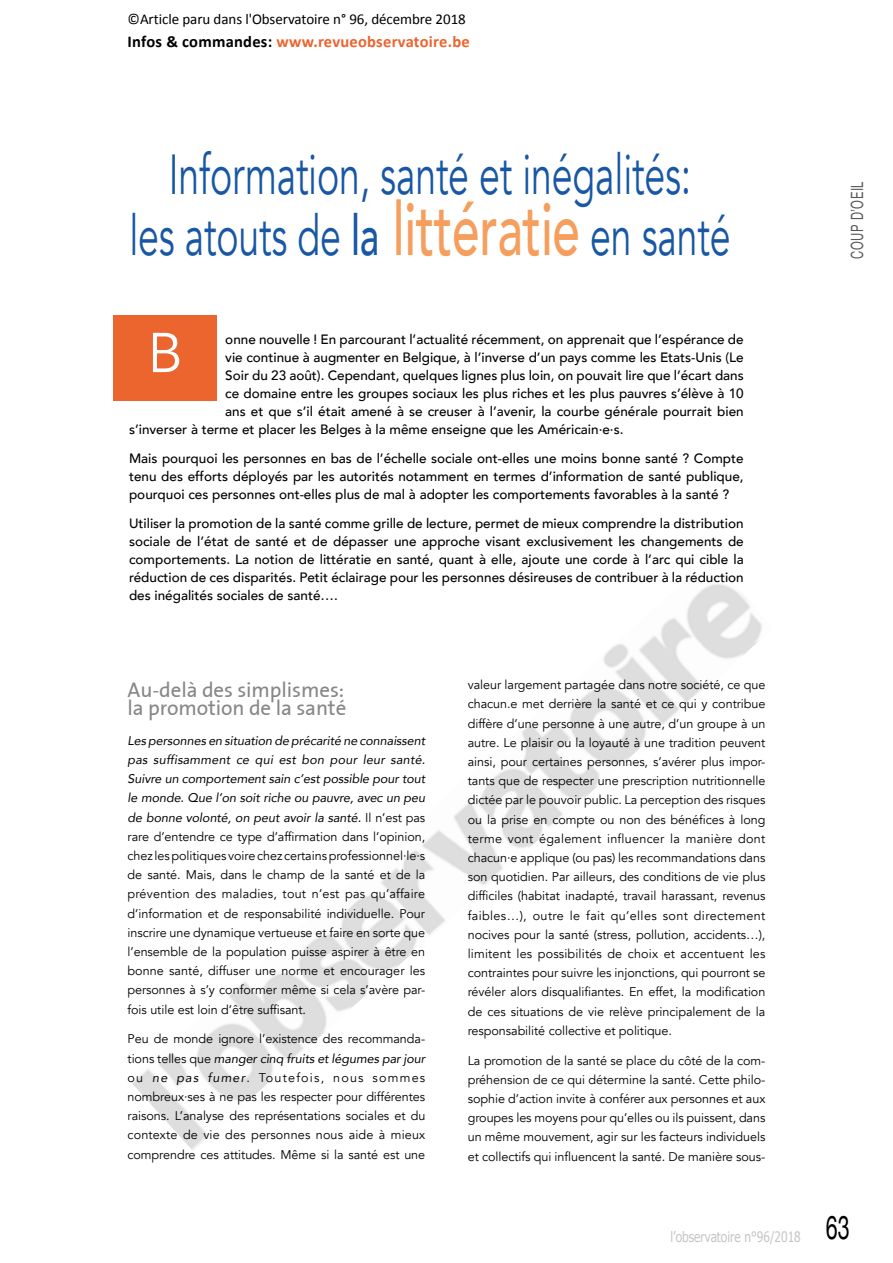
<style>
.page{position:relative;width:893px;height:1263px;background:#fff}
.page>*{position:absolute;margin:0;border:0;box-sizing:border-box;transform-origin:0 0}
.CDOTEXTE{font:56.25px "Avenir";letter-spacing:-.005em;color:#1857a4;scale:.67 1}
.CDOLETTRINE{font:55.5px "Avenir";color:#fff}
.t1{font:33px "Helvetica Neue";color:#000;scale:.65 1}
.CDOSOUSTITRE1{font:21px/18px "The Sans Plain";letter-spacing:-.005em;color:#878787}
.t2{font:16.8px "Helvetica";letter-spacing:.05em;color:#575756;scale:.67 1}
.CDOSOUSTITRE1-2{font:700 16.5px "Calibri";letter-spacing:.015em;color:#ec642e}
.CDOSOUSTITRE1-3{font:15px "Calibri";letter-spacing:-.005em;color:#000}
.t3{font:14.4px "Tahoma";color:#c6c6c6;scale:.83 1}
.CDOINTRO{font:500 13.5px/18px "Avenir";color:#000;text-align:justify}
.CDOTEXTE-2{font:12.6px/19.2px "Avenir";letter-spacing:-.005em;color:#000;text-align:justify}
.s1{color:#000}
.s2{font-weight:500}
.s3{font-weight:500;font-size:74.25px;color:#f59e5d}
.s4{font-style:italic}
</style>
<div class="page">
<img style="left:132px;top:584px;width:630px;height:566px">
<div style="left:113px;top:315px;width:104px;height:85px;background:#ec642e"></div>
<p class="CDOSOUSTITRE1-3" style="left:128px;top:10px;width:340px">©Article paru dans l'Observatoire n° 96, décembre 2018</p>
<p class="CDOSOUSTITRE1-2" style="left:128px;top:31px;width:344px"><span class="s1">Infos &amp; commandes:</span> www.revueobservatoire.be</p>
<p class="CDOTEXTE" style="left:169px;top:141px;width:781px">Information, santé et inégalités:</p>
<p class="CDOTEXTE" style="left:129px;top:202px;width:899px">les atouts de <span class="s2">la</span> <span class="s3">littératie</span> en santé</p>
<p class="CDOLETTRINE" style="left:148px;top:320px;width:36px">B</p>
<p class="CDOINTRO" style="left:225px;top:330px;width:520px">onne nouvelle ! En parcourant l’actualité récemment, on apprenait que l’espérance de</p>
<p class="CDOINTRO" style="left:225px;top:348px;width:520px">vie continue à augmenter en Belgique, à l’inverse d’un pays comme les Etats-Unis (Le</p>
<p class="CDOINTRO" style="left:225px;top:366px;width:520px">Soir du 23 août). Cependant, quelques lignes plus loin, on pouvait lire que l’écart dans</p>
<p class="CDOINTRO" style="left:225px;top:384px;width:520px">ce domaine entre les groupes sociaux les plus riches et les plus pauvres s’élève à 10</p>
<p class="CDOINTRO" style="left:225px;top:402px;width:520px">ans et que s’il était amené à se creuser à l’avenir, la courbe générale pourrait bien</p>
<p class="CDOINTRO" style="left:129px;top:420px;width:496px">s’inverser à terme et placer les Belges à la même enseigne que les Américain·e·s.</p>
<p class="CDOINTRO" style="left:129px;top:448px;width:616px">Mais pourquoi les personnes en bas de l’échelle sociale ont-elles une moins bonne santé ? Compte tenu des efforts déployés par les autorités notamment en termes d’information de santé publique, pourquoi ces personnes ont-elles plus de mal à adopter les comportements favorables à la santé ?</p>
<p class="CDOINTRO" style="left:129px;top:513px;width:616px">Utiliser la promotion de la santé comme grille de lecture, permet de mieux comprendre la distribution sociale de l’état de santé et de dépasser une approche visant exclusivement les changements de comportements. La notion de littératie en santé, quant à elle, ajoute une corde à l’arc qui cible la réduction de ces disparités. Petit éclairage pour les personnes désireuses de contribuer à la réduction des inégalités sociales de santé….</p>
<p class="t2" style="left:844px;top:259px;width:117px;rotate:-90deg">COUP D’OEIL</p>
<p class="CDOSOUSTITRE1" style="left:128px;top:680px;width:220px">Au-delà des simplismes: la promotion de la santé</p>
<p class="CDOTEXTE-2" style="left:128px;top:731px;width:299px"><span class="s4">Les personnes en situation de précarité ne connaissent pas suffisamment ce qui est bon pour leur santé.<br>Suivre un comportement sain c’est possible pour tout le monde. Que l’on soit riche ou pauvre, avec un peu de bonne volonté, on peut avoir la santé.</span> Il n’est pas rare d’entendre ce type d’affirmation dans l’opinion, chez les politiques voire chez certains professionnel·le·s de santé. Mais, dans le champ de la santé et de la prévention des maladies, tout n’est pas qu’affaire d’information et de responsabilité individuelle. Pour inscrire une dynamique vertueuse et faire en sorte que l’ensemble de la population puisse aspirer à être en bonne santé, diffuser une norme et encourager les personnes à s’y conformer même si cela s’avère par&shy;fois utile est loin d’être suffisant.</p>
<p class="CDOTEXTE-2" style="left:128px;top:1030px;width:299px">Peu de monde ignore l’existence des recommanda&shy;tions telles que <span class="s4">manger cinq fruits et légumes par jour </span>ou <span class="s4">ne pas fumer</span>. Toutefois, nous sommes nombreux·ses à ne pas les respecter pour différentes raisons. L’analyse des représentations sociales et du contexte de vie des personnes nous aide à mieux comprendre ces attitudes. Même si la santé est une</p>
<p class="CDOTEXTE-2" style="left:468px;top:675px;width:299px">valeur largement partagée dans notre société, ce que chacun.e met derrière la santé et ce qui y contribue diffère d’une personne à une autre, d’un groupe à un autre. Le plaisir ou la loyauté à une tradition peuvent ainsi, pour certaines personnes, s’avérer plus impor&shy;tants que de respecter une prescription nutritionnelle dictée par le pouvoir public. La perception des risques ou la prise en compte ou non des bénéfices à long terme vont également influencer la manière dont chacun·e applique (ou pas) les recommandations dans son quotidien. Par ailleurs, des conditions de vie plus difficiles (habitat inadapté, travail harassant, revenus faibles…), outre le fait qu’elles sont directement nocives pour la santé (stress, pollution, accidents…), limitent les possibilités de choix et accentuent les contraintes pour suivre les injonctions, qui pourront se révéler alors disqualifiantes. En effet, la modification de ces situations de vie relève principalement de la responsabilité collective et politique.</p>
<p class="CDOTEXTE-2" style="left:468px;top:1051px;width:299px">La promotion de la santé se place du côté de la com&shy;préhension de ce qui détermine la santé. Cette philo&shy;sophie d’action invite à conférer aux personnes et aux groupes les moyens pour qu’elles ou ils puissent, dans un même mouvement, agir sur les facteurs individuels et collectifs qui influencent la santé. De manière sous-</p>
<p class="t3" style="left:670px;top:1227px;width:159px">l’observatoire n°96/2018</p>
<p class="t1" style="left:826px;top:1203px;width:38px">63</p>
</div>
